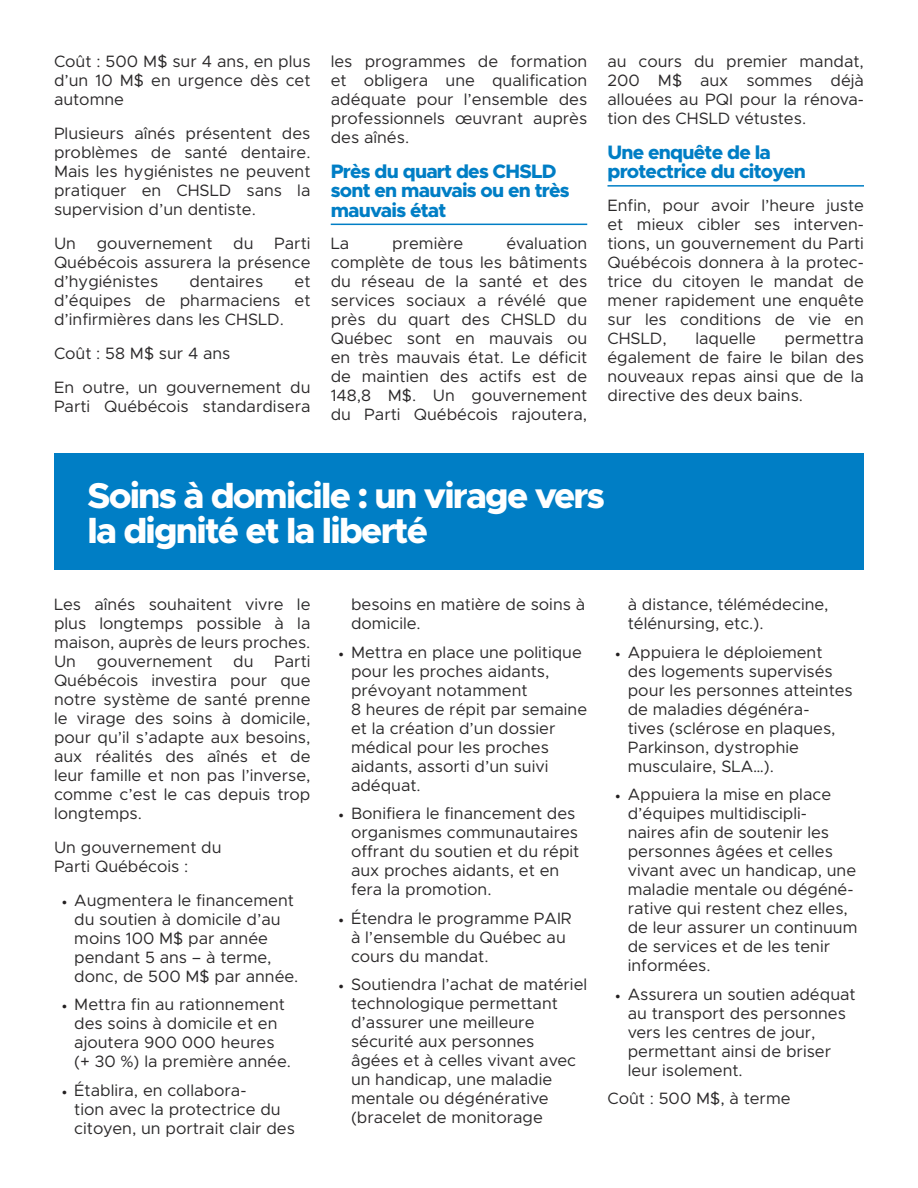
<style>
.page{position:relative;width:918px;height:1188px;background:#fff}
.page>*{position:absolute;margin:0;border:0;box-sizing:border-box;transform-origin:0 0}
.t1{font:800 36px/34.5px "Metropolis";letter-spacing:-.05em;color:#fff}
.Sous-Titre_H2{font:800 19.5px/19.6px "Metropolis";letter-spacing:-.04em;color:#007ec5}
.t2{font:16.5px/18.9px "Metropolis";color:#2b292a}
.s1{font-family:"Alright Sans";font-size:13.5px;color:#231f20}
</style>
<div class="page">
<hr style="left:331px;top:224px;width:256px;height:1px;background:#007ec5">
<hr style="left:608px;top:185px;width:256px;height:2px;background:#007ec5">
<div style="left:54px;top:453px;width:810px;height:117px;background:#007ec5"></div>
<p class="t2" style="left:54px;top:52px;width:258px;text-align:justify">Coût : 500 M$ sur 4 ans, en plus d’un 10 M$ en urgence dès cet automne</p>
<p class="t2" style="left:54px;top:124px;width:258px;text-align:justify">Plusieurs aînés présentent des problèmes de santé dentaire.<br>Mais les hygiénistes ne peuvent pratiquer en CHSLD sans la supervision d’un dentiste.</p>
<p class="t2" style="left:54px;top:234px;width:24px">Un</p>
<p class="t2" style="left:97px;top:234px;width:117px">gouvernement</p>
<p class="t2" style="left:233px;top:234px;width:22px">du</p>
<p class="t2" style="left:54px;top:234px;width:258px;text-align:justify;text-indent:220px">Parti Québécois assurera la présence d’hygiénistes</p>
<p class="t2" style="left:190px;top:272px;width:75px">dentaires</p>
<p class="t2" style="left:54px;top:272px;width:258px;text-align:justify;text-indent:241px">et d’équipes de pharmaciens et d’infirmières dans les CHSLD.</p>
<p class="t2" style="left:54px;top:344px;width:178px">Coût : 58 M$ sur 4 ans</p>
<p class="t2" style="left:54px;top:378px;width:258px">En outre, un gouvernement du<br>Parti Québécois standardisera</p>
<p class="t2" style="left:331px;top:52px;width:258px;text-align:justify">les programmes de formation et obligera une qualification adéquate pour l’ensemble des professionnels œuvrant auprès des aînés.</p>
<p class="Sous-Titre_H2" style="left:331px;top:161px;width:241px">Près du quart des CHSLD sont en mauvais ou en très mauvais état</p>
<p class="t2" style="left:331px;top:234px;width:20px">La</p>
<p class="t2" style="left:392px;top:234px;width:73px">première</p>
<p class="t2" style="left:331px;top:234px;width:258px;text-align:justify;text-indent:176px">évaluation complète de tous les bâtiments du réseau de la santé et des services sociaux a révélé que près du quart des CHSLD du Québec sont en mauvais ou en très mauvais état. Le déficit de maintien des actifs est de 148,8 M$. Un gouvernement du Parti Québécois rajoutera,</p>
<p class="t2" style="left:608px;top:52px;width:258px;text-align:justify">au cours du premier mandat, 200 M$ aux sommes déjà allouées au PQI pour la rénova&shy;tion des CHSLD vétustes.</p>
<p class="Sous-Titre_H2" style="left:608px;top:142px;width:200px">Une enquête de la protectrice du citoyen</p>
<p class="t2" style="left:608px;top:196px;width:258px;text-align:justify">Enfin, pour avoir l’heure juste et mieux cibler ses interven&shy;tions, un gouvernement du Parti Québécois donnera à la protec&shy;trice du citoyen le mandat de mener rapidement une enquête sur les conditions de vie en CHSLD,</p>
<p class="t2" style="left:695px;top:328px;width:62px">laquelle</p>
<p class="t2" style="left:608px;top:328px;width:258px;text-align:justify;text-indent:177px">permettra également de faire le bilan des nouveaux repas ainsi que de la directive des deux bains.</p>
<p class="t1" style="left:87px;top:479px;width:519px">Soins à domicile : un virage vers la dignité et la liberté</p>
<p class="t2" style="left:54px;top:595px;width:258px;text-align:justify">Les aînés souhaitent vivre le plus longtemps possible à la maison, auprès de leurs proches.<br>Un</p>
<p class="t2" style="left:54px;top:652px;width:258px;text-align:justify;text-indent:220px">Parti Québécois investira pour que notre système de santé prenne le virage des soins à domicile, pour qu’il s’adapte aux besoins, aux réalités des aînés et de leur famille et non pas l’inverse, comme c’est le cas depuis trop longtemps.</p>
<p class="t2" style="left:54px;top:838px;width:169px">Un gouvernement du<br>Parti Québécois :</p>
<p class="t2" style="left:74px;top:891px;width:226px;text-indent:-14px"><span class="s1">•</span> Augmentera le financement du soutien à domicile d’au moins 100 M$ par année pendant 5 ans – à terme, donc, de 500 M$ par année.</p>
<p class="t2" style="left:74px;top:995px;width:218px;text-indent:-14px"><span class="s1">•</span> Mettra fin au rationnement des soins à domicile et en ajoutera 900 000 heures (+ 30 %) la première année.</p>
<p class="t2" style="left:74px;top:1081px;width:222px;text-indent:-14px"><span class="s1">•</span> Établira, en collabora-<br>tion avec la protectrice du citoyen, un portrait clair des</p>
<p class="t2" style="left:97px;top:652px;width:117px">gouvernement</p>
<p class="t2" style="left:233px;top:652px;width:22px">du</p>
<p class="t2" style="left:351px;top:595px;width:236px">besoins en matière de soins à domicile.</p>
<p class="t2" style="left:351px;top:643px;width:238px;text-indent:-14px"><span class="s1">•</span> Mettra en place une politique pour les proches aidants, prévoyant notamment<br>8 heures de répit par semaine et la création d’un dossier médical pour les proches aidants, assorti d’un suivi adéquat.</p>
<p class="t2" style="left:351px;top:804px;width:230px;text-indent:-14px"><span class="s1">•</span> Bonifiera le financement des organismes communautaires offrant du soutien et du répit aux proches aidants, et en fera la promotion.</p>
<p class="t2" style="left:351px;top:909px;width:222px;text-indent:-14px"><span class="s1">•</span> Étendra le programme PAIR à l’ensemble du Québec au cours du mandat.</p>
<p class="t2" style="left:351px;top:975px;width:238px;text-indent:-14px"><span class="s1">•</span> Soutiendra l’achat de matériel technologique permettant d’assurer une meilleure sécurité aux personnes<br>âgées et à celles vivant avec un handicap, une maladie mentale ou dégénérative (bracelet de monitorage</p>
<p class="t2" style="left:628px;top:595px;width:202px">à distance, télémédecine, télénursing, etc.).</p>
<p class="t2" style="left:628px;top:643px;width:227px;text-indent:-14px"><span class="s1">•</span> Appuiera le déploiement des logements supervisés pour les personnes atteintes de maladies dégénéra-<br>tives (sclérose en plaques,<br>Parkinson, dystrophie musculaire, SLA…).</p>
<p class="t2" style="left:628px;top:785px;width:231px;text-indent:-14px"><span class="s1">•</span> Appuiera la mise en place d’équipes multidiscipli&shy;naires afin de soutenir les personnes âgées et celles vivant avec un handicap, une maladie mentale ou dégéné&shy;rative qui restent chez elles, de leur assurer un continuum de services et de les tenir informées.</p>
<p class="t2" style="left:628px;top:985px;width:229px;text-indent:-14px"><span class="s1">•</span> Assurera un soutien adéquat au transport des personnes vers les centres de jour, permettant ainsi de briser leur isolement.</p>
<p class="t2" style="left:608px;top:1089px;width:185px">Coût : 500 M$, à terme</p>
</div>
